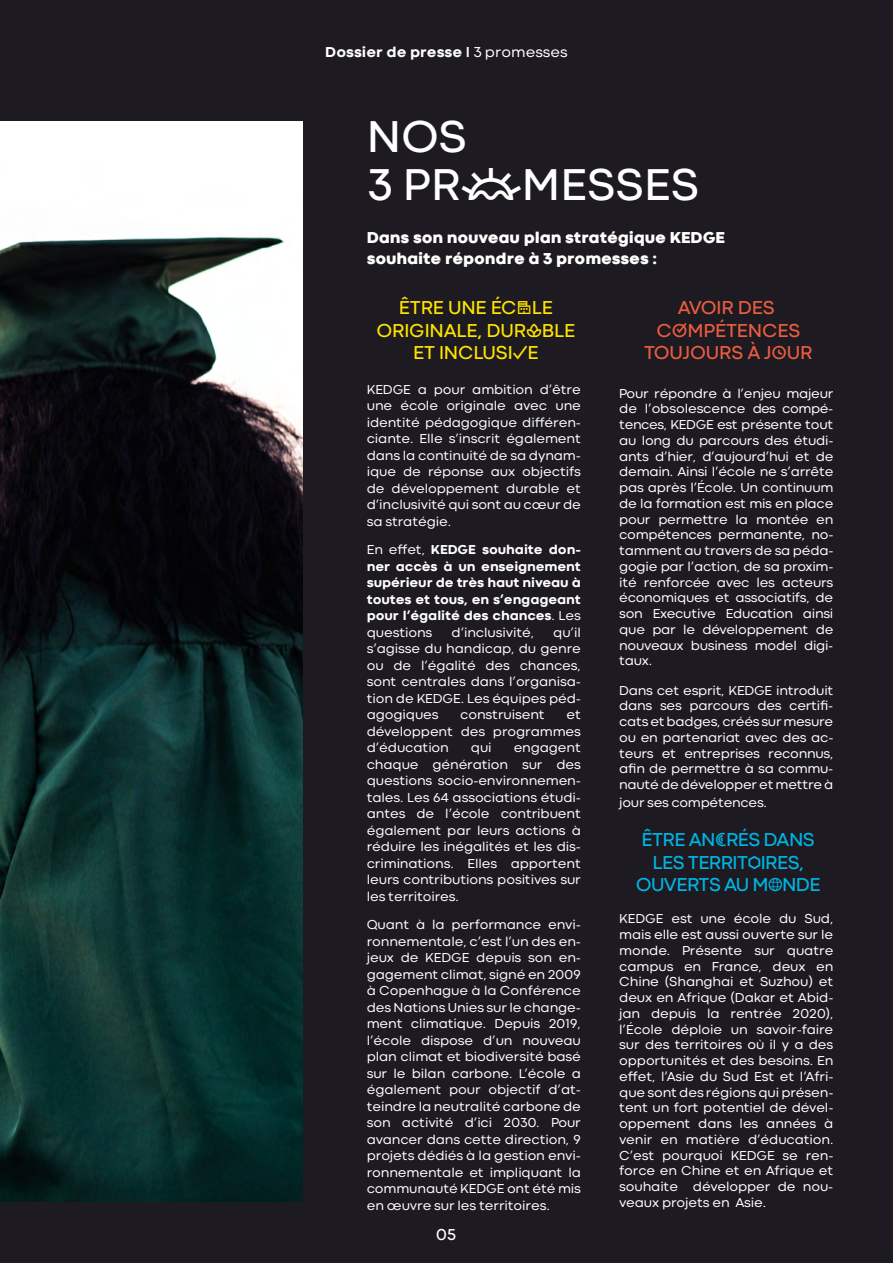
<style>
.page{position:relative;width:893px;height:1263px;background:#1d1a21}
.page>*{position:absolute;margin:0;border:0;box-sizing:border-box;transform-origin:0 0}
.t1{font:46.5px/48px "Codec Kedge";color:#fff}
.t2{font:19.5px/22.5px "Codec Kedge";letter-spacing:-.03em;color:#00b4e3;text-align:center}
.t3{font:19.5px/22.5px "Codec Kedge";letter-spacing:-.01em;color:#ffe400;text-align:center}
.t4{font:19.5px/22.5px "Codec Kedge";letter-spacing:-.01em;color:#eb5d40;text-align:center}
.t5{font:800 16.5px/21px "Codec Cold";letter-spacing:-.01em;color:#fff}
.t6{font:16.5px "Codec Kedge";color:#fff}
.t7{font:800 15px "Codec Cold";color:#fff}
.t8{font:13.5px/16.5px "Codec Cold";letter-spacing:-.01em;color:#fff;text-align:justify}
.t9{font:800 13.5px/16.5px "Codec Cold";letter-spacing:-.01em;color:#fff;text-align:justify}
.s1{font-weight:700}
.s2{font-weight:400}
</style>
<div class="page">
<img style="left:0;top:121px;width:303px;height:1081px">
<p class="t7" style="left:325px;top:42px;width:244px">Dossier de presse <span class="s1">I</span> <span class="s2">3 promesses</span></p>
<h1 class="t1" style="left:367px;top:113px;width:334px">NOS<br>3 PRA*******MESSES</h1>
<p class="t5" style="left:367px;top:227px;width:360px">Dans son nouveau plan stratégique KEDGE souhaite répondre à 3 promesses :</p>
<h2 class="t3" style="left:377px;top:297px;width:200px">ÊTRE UNE ÉCB***LE<br>ORIGINALE, DURA******************BLE<br>ET INCLUSIV***E</h2>
<p class="t8" style="left:367px;top:381px;width:216px">KEDGE a pour ambition d’être une école originale avec une identité pédagogique différen&shy;ciante. Elle s’inscrit également dans la continuité de sa dynam&shy;ique de réponse aux objectifs de développement durable et d’inclusivité qui sont au cœur de sa stratégie.</p>
<p class="t9" style="left:367px;top:542px;width:216px"><span class="s2">En effet,</span> KEDGE souhaite don&shy;ner accès à un enseignement supérieur de très haut niveau à toutes et tous, en s’engageant pour l’égalité des chances<span class="s2">. Les questions</span></p>
<p class="t8" style="left:367px;top:624px;width:216px;text-indent:186px">qu’il s’agisse du handicap, du genre ou de l’égalité des chances, sont centrales dans l’organisa&shy;tion de KEDGE. Les équipes péd&shy;agogiques</p>
<p class="t8" style="left:452px;top:624px;width:84px">d’inclusivité,</p>
<p class="t8" style="left:460px;top:707px;width:86px">construisent</p>
<p class="t8" style="left:367px;top:707px;width:216px;text-indent:200px">et développent des programmes d’éducation</p>
<p class="t8" style="left:471px;top:740px;width:22px">qui</p>
<p class="t8" style="left:367px;top:740px;width:216px;text-indent:147px">engagent chaque génération sur des questions socio-environnemen&shy;tales. Les 64 associations étudi&shy;antes de l’école contribuent également par leurs actions à réduire les inégalités et les dis&shy;criminations. Elles apportent leurs contributions positives sur les territoires.</p>
<p class="t8" style="left:367px;top:917px;width:216px">Quant à la performance envi&shy;ronnementale, c’est l’un des en&shy;jeux de KEDGE depuis son en&shy;gagement climat, signé en 2009 à Copenhague à la Conférence des Nations Unies sur le change&shy;ment climatique. Depuis 2019, l’école dispose d’un nouveau plan climat et biodiversité basé sur le bilan carbone. L’école a également pour objectif d’at&shy;teindre la neutralité carbone de son activité d’ici 2030. Pour avancer dans cette direction, 9 projets dédiés à la gestion envi&shy;ronnementale et impliquant la communauté KEDGE ont été mis en œuvre sur les territoires.</p>
<p class="t6" style="left:436px;top:1225px;width:22px">05</p>
<h2 class="t4" style="left:644px;top:297px;width:170px">AVOIR DES<br>CO************************MPÉTENCES<br>TOUJOURS À JO******UR</h2>
<p class="t8" style="left:619px;top:385px;width:216px;line-height:15.8px">Pour répondre à l’enjeu majeur de l’obsolescence des compé&shy;tences, KEDGE est présente tout au long du parcours des étudi&shy;ants d’hier, d’aujourd’hui et de demain. Ainsi l’école ne s’arrête pas après l’École. Un continuum de la formation est mis en place pour permettre la montée en compétences permanente, no&shy;tamment au travers de sa péda&shy;gogie par l’action, de sa proxim&shy;ité renforcée avec les acteurs économiques et associatifs, de son Executive Education ainsi que par le développement de nouveaux business model digi&shy;taux.</p>
<p class="t8" style="left:619px;top:682px;width:216px;line-height:15.8px">Dans cet esprit, KEDGE introduit dans ses parcours des certifi&shy;cats et badges, créés sur mesure ou en partenariat avec des ac&shy;teurs et entreprises reconnus, afin de permettre à sa commu&shy;nauté de développer et mettre à</p>
<p class="t8" style="left:619px;top:794px;width:149px">jour ses compétences.</p>
<h2 class="t2" style="left:636px;top:828px;width:187px">ÊTRE ANC**RÉS DANS<br>LES TERRITO***********************IRES,<br>OUVERTS AU MO**************NDE</h2>
<p class="t8" style="left:619px;top:911px;width:216px;line-height:15.8px">KEDGE est une école du Sud, mais elle est aussi ouverte sur le monde. Présente sur quatre campus en France, deux en Chine (Shanghai et Suzhou) et deux en Afrique (Dakar et Abid&shy;jan depuis la rentrée 2020), l’École déploie un savoir-faire sur des territoires où il y a des opportunités et des besoins. En effet, l’Asie du Sud Est et l’Afri&shy;que sont des régions qui présen&shy;tent un fort potentiel de dével&shy;oppement dans les années à venir en matière d’éducation.<br>C’est pourquoi KEDGE se ren&shy;force en Chine et en Afrique et souhaite développer de nou&shy;veaux projets en Asie.</p>
</div>
